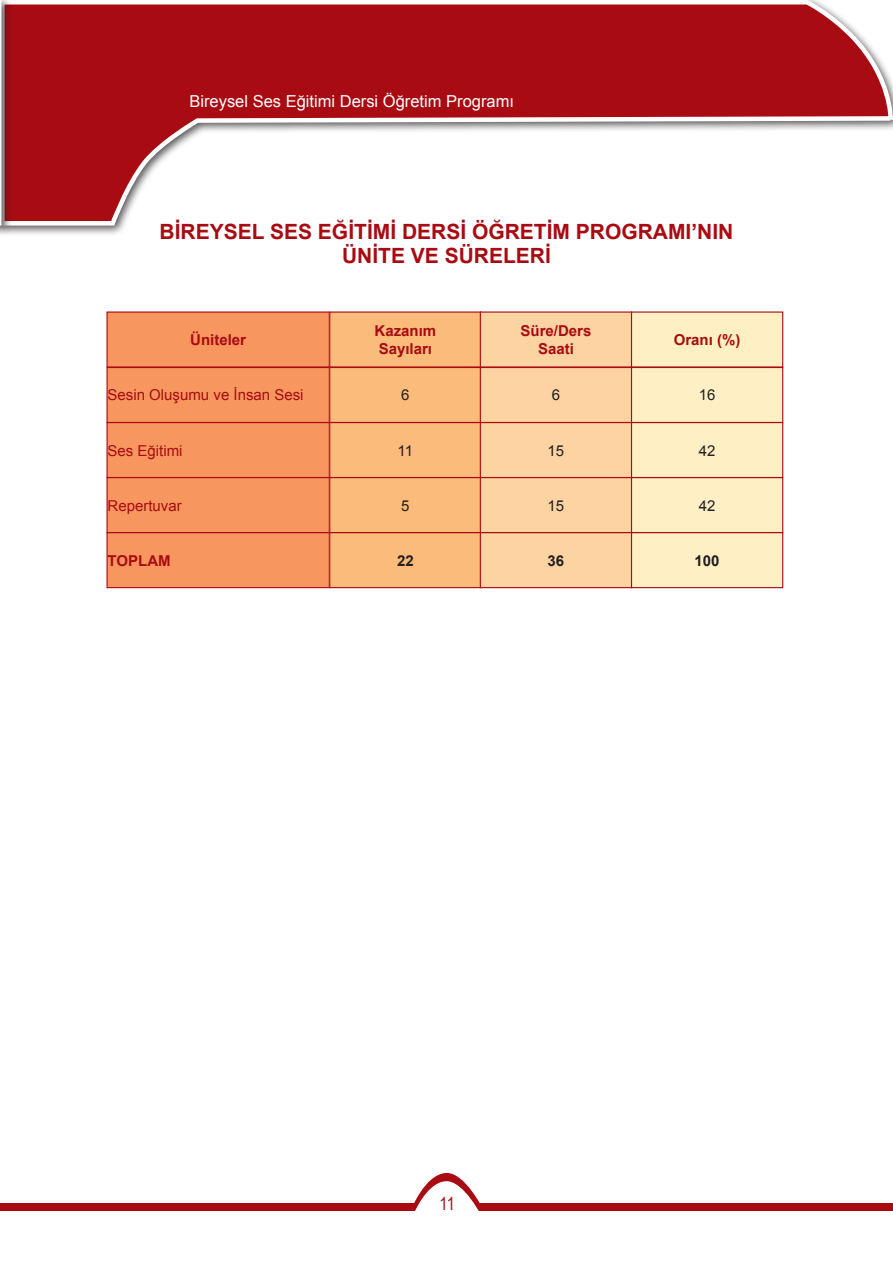
<style>
.page{position:relative;width:893px;height:1263px;background:#fff}
.page>*{position:absolute;margin:0;border:0;box-sizing:border-box;transform-origin:0 0}
.BAŞLIK{font:700 21px "Arial";color:#a90b12}
.t1{font:18px "Arial Narrow";color:#a90b12}
.t2{font:16.5px "Arial";color:#fff}
.tablo_1{font:700 15px "Arial";color:#a90b12}
.tablo_1-2{font:15px "Arial";color:#a90b12}
.tablo_2{font:15px "Arial";color:#231f20}
.tablo_2-2{font:700 15px "Arial";color:#231f20}
</style>
<div class="page">
<div style="left:480px;top:1203px;width:413px;height:8px;background:#a90b12"></div>
<div style="left:1px;top:1203px;width:414px;height:8px;background:#a90b12"></div>
<svg style="left:414px;top:1173px;width:66px;height:38px"></svg>
<div style="left:0;top:0;width:893px;height:237px;background:#231f20;opacity:.75"></div>
<svg style="left:12px;top:0;width:881px;height:228px"></svg>
<div style="left:0;top:0;width:12px;height:237px;background:#231f20;opacity:.75"></div>
<svg style="left:0;top:0;width:4px;height:228px"></svg>
<div style="left:107px;top:312px;width:222px;height:55px;background:#f7975f"></div>
<div style="left:106px;top:311px;width:224px;height:57px;border:1px solid #a90b12"></div>
<div style="left:107px;top:423px;width:222px;height:54px;background:#f7975f"></div>
<div style="left:107px;top:367px;width:222px;height:55px;background:#f7975f"></div>
<div style="left:106px;top:367px;width:224px;height:56px;border:1px solid #a90b12"></div>
<div style="left:107px;top:478px;width:222px;height:55px;background:#f7975f"></div>
<div style="left:106px;top:477px;width:224px;height:56px;border:1px solid #a90b12"></div>
<div style="left:107px;top:533px;width:222px;height:55px;background:#f7975f"></div>
<div style="left:106px;top:532px;width:224px;height:56px;border:1px solid #a90b12"></div>
<div style="left:330px;top:312px;width:151px;height:55px;background:#fbbb7b"></div>
<div style="left:330px;top:423px;width:151px;height:54px;background:#fbbb7b"></div>
<div style="left:330px;top:367px;width:151px;height:55px;background:#fbbb7b"></div>
<div style="left:329px;top:367px;width:152px;height:56px;border:1px solid #a90b12"></div>
<div style="left:330px;top:478px;width:151px;height:55px;background:#fbbb7b"></div>
<div style="left:329px;top:477px;width:152px;height:56px;border:1px solid #a90b12"></div>
<div style="left:330px;top:533px;width:151px;height:55px;background:#fbbb7b"></div>
<div style="left:329px;top:532px;width:152px;height:56px;border:1px solid #a90b12"></div>
<div style="left:480px;top:312px;width:151px;height:55px;background:#fdd3a2"></div>
<div style="left:480px;top:423px;width:151px;height:54px;background:#fdd3a2"></div>
<div style="left:480px;top:367px;width:151px;height:55px;background:#fdd3a2"></div>
<div style="left:480px;top:367px;width:152px;height:56px;border:1px solid #a90b12"></div>
<div style="left:480px;top:478px;width:151px;height:55px;background:#fdd3a2"></div>
<div style="left:480px;top:477px;width:152px;height:56px;border:1px solid #a90b12"></div>
<div style="left:480px;top:533px;width:151px;height:55px;background:#fdd3a2"></div>
<div style="left:480px;top:532px;width:152px;height:56px;border:1px solid #a90b12"></div>
<div style="left:631px;top:312px;width:152px;height:55px;background:#feefc5"></div>
<div style="left:631px;top:311px;width:152px;height:57px;border:1px solid #a90b12"></div>
<div style="left:631px;top:423px;width:152px;height:54px;background:#feefc5"></div>
<div style="left:631px;top:422px;width:152px;height:56px;border:1px solid #a90b12"></div>
<div style="left:631px;top:367px;width:152px;height:55px;background:#feefc5"></div>
<div style="left:631px;top:367px;width:152px;height:56px;border:1px solid #a90b12"></div>
<div style="left:631px;top:478px;width:152px;height:55px;background:#feefc5"></div>
<div style="left:631px;top:477px;width:152px;height:56px;border:1px solid #a90b12"></div>
<div style="left:631px;top:533px;width:152px;height:55px;background:#feefc5"></div>
<div style="left:631px;top:532px;width:152px;height:56px;border:1px solid #a90b12"></div>
<p class="t2" style="left:189px;top:91px;width:326px">Bireysel Ses Eğitimi Dersi Öğretim Programı</p>
<p class="t2" style="left:205px;top:91px;width:326px">Bireysel Ses Eğitimi Dersi Öğretim Programı</p>
<p class="BAŞLIK" style="left:160px;top:218px;width:575px">BİREYSEL SES EĞİTİMİ DERSİ ÖĞRETİM PROGRAMI’NIN</p>
<p class="BAŞLIK" style="left:342px;top:242px;width:210px">ÜNİTE VE SÜRELERİ</p>
<p class="tablo_1" style="left:190px;top:330px;width:57px">Üniteler</p>
<p class="tablo_1" style="left:374px;top:321px;width:63px">Kazanım</p>
<p class="tablo_1" style="left:379px;top:339px;width:55px">Sayıları</p>
<p class="tablo_1" style="left:520px;top:321px;width:72px">Süre/Ders</p>
<p class="tablo_1" style="left:538px;top:339px;width:37px">Saati</p>
<p class="tablo_1" style="left:674px;top:330px;width:68px">Oranı (%)</p>
<p class="tablo_1-2" style="left:108px;top:385px;width:197px">Sesin Oluşumu ve İnsan Sesi</p>
<p class="tablo_2" style="left:401px;top:385px;width:10px">6</p>
<p class="tablo_2" style="left:552px;top:385px;width:10px">6</p>
<p class="tablo_2" style="left:699px;top:385px;width:18px">16</p>
<p class="tablo_1-2" style="left:108px;top:440px;width:77px">Ses Eğitimi</p>
<p class="tablo_2" style="left:398px;top:440px;width:17px">11</p>
<p class="tablo_2" style="left:548px;top:440px;width:18px">15</p>
<p class="tablo_2" style="left:699px;top:440px;width:18px">42</p>
<p class="tablo_1-2" style="left:108px;top:495px;width:76px">Repertuvar</p>
<p class="tablo_2" style="left:401px;top:495px;width:10px">5</p>
<p class="tablo_2" style="left:548px;top:495px;width:18px">15</p>
<p class="tablo_2" style="left:699px;top:495px;width:18px">42</p>
<p class="tablo_1" style="left:108px;top:550px;width:65px">TOPLAM</p>
<p class="tablo_2-2" style="left:397px;top:550px;width:18px">22</p>
<p class="tablo_2-2" style="left:548px;top:550px;width:18px">36</p>
<p class="tablo_2-2" style="left:695px;top:550px;width:27px">100</p>
<p class="t1" style="left:440px;top:1190px;width:17px">11</p>
</div>
